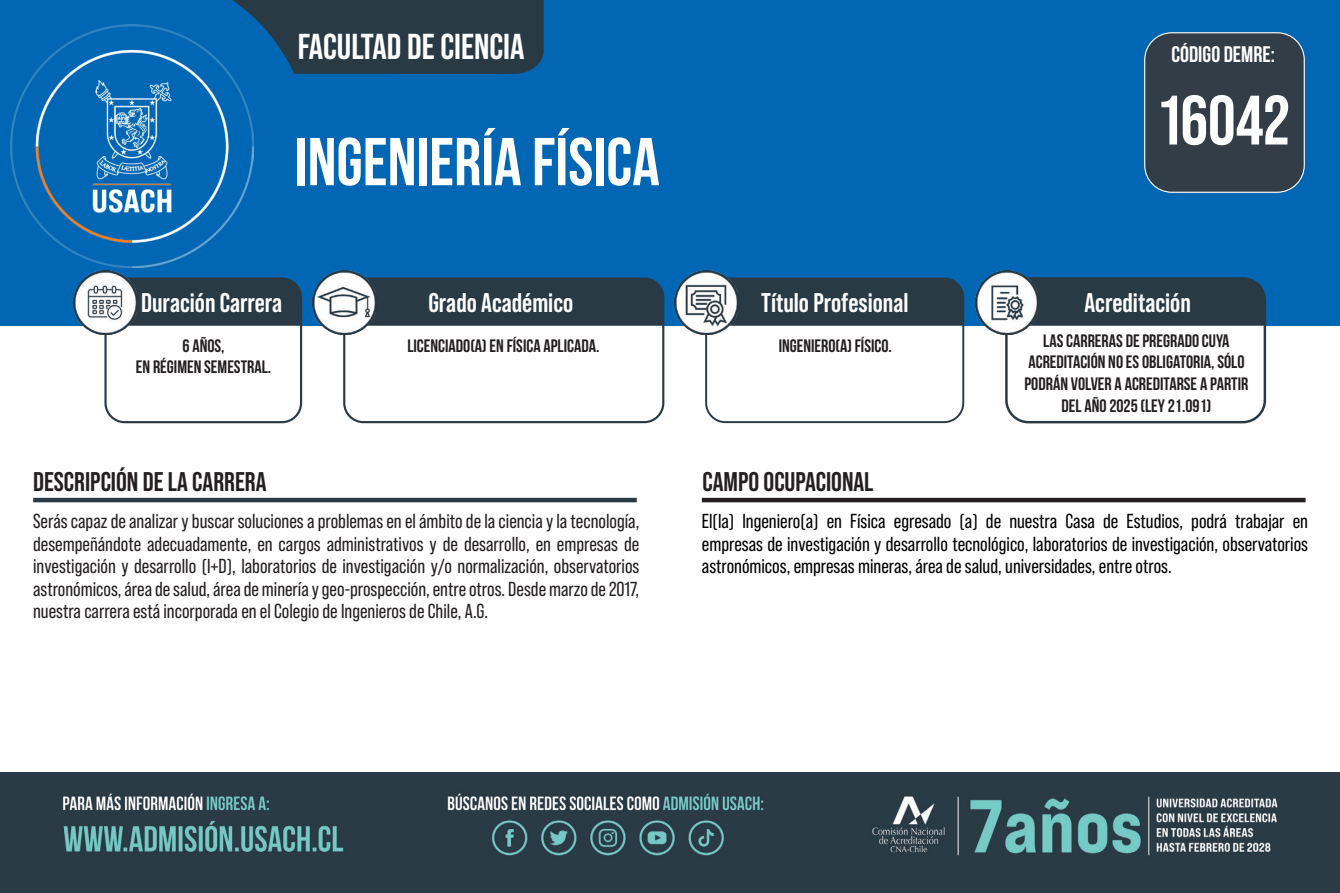
<style>
.page{position:relative;width:1340px;height:893px;background:#fff}
.page>*{position:absolute;margin:0;border:0;box-sizing:border-box;transform-origin:0 0}
.t1{font:700 69.75px "Bebas Neue Pro";color:#fff}
.t2{font:700 67.5px "Bebas Neue";color:#fff}
.t3{font:700 36px "Bebas Neue Pro";color:#fff}
.t4{font:700 27px "Bebas Neue Pro";color:#fff}
.t5{font:700 27px "Bebas Neue Pro";color:#231f20}
.t6{font:700 22.5px "Bebas Neue";color:#fff}
.t7{font:20.25px/22.5px "Bebas Neue Pro";color:#231f20;text-align:justify}
.t8{font:20.25px/22.5px "Bebas Neue Pro";color:#000;text-align:justify}
.t9{font:18px/21.6px "Bebas Neue";color:#231f20;text-align:center}
</style>
<div class="page">
<div style="left:0;top:0;width:1339px;height:325px;background:#0166b3"></div>
<svg style="left:124px;top:0;width:419px;height:74px"></svg>
<div style="left:104px;top:277px;width:198px;height:146px;border:2px solid #293a45;border-radius:19px"></div>
<div style="left:343px;top:277px;width:321px;height:146px;border:2px solid #293a45;border-radius:19px"></div>
<div style="left:137px;top:279px;width:164px;height:47px;background:#293a45"></div>
<div style="left:376px;top:279px;width:287px;height:47px;background:#293a45"></div>
<div style="left:705px;top:278px;width:259px;height:145px;border:2px solid #293a45;border-radius:19px"></div>
<div style="left:738px;top:279px;width:225px;height:47px;background:#293a45"></div>
<div style="left:1005px;top:277px;width:261px;height:146px;border:2px solid #293a45;border-radius:22px"></div>
<div style="left:1038px;top:279px;width:226px;height:47px;background:#293a45"></div>
<hr style="left:33px;top:498px;width:604px;height:4px;background:#293a45">
<hr style="left:702px;top:498px;width:603px;height:4px;background:#231f20">
<img style="left:0;top:773px;width:1339px;height:120px">
<img style="left:74px;top:270px;width:63px;height:64px">
<img style="left:312px;top:270px;width:64px;height:64px">
<img style="left:674px;top:270px;width:64px;height:64px">
<img style="left:975px;top:270px;width:63px;height:64px">
<img style="left:11px;top:25px;width:243px;height:243px">
<div style="left:1144px;top:33px;width:160px;height:159px;background:#323d47;border-radius:27px"></div>
<div style="left:1144px;top:32px;width:160px;height:161px;border:1px solid #fff;border-radius:27px"></div>
<p class="t3" style="left:298px;top:26px;width:228px">FACULTAD DE CIENCIA</p>
<p class="t2" style="left:295px;top:125px;width:366px">INGENIERÍA FÍSICA</p>
<p class="t6" style="left:1171px;top:41px;width:105px">CÓDIGO DEMRE:</p>
<p class="t1" style="left:1160px;top:80px;width:131px">16042</p>
<h3 class="t4" style="left:141px;top:287px;width:142px">Duración Carrera</h3>
<h3 class="t4" style="left:428px;top:287px;width:146px">Grado Académico</h3>
<h3 class="t4" style="left:761px;top:287px;width:149px">Título Profesional</h3>
<h3 class="t4" style="left:1084px;top:287px;width:108px">Acreditación</h3>
<p class="t9" style="left:182px;top:334px;width:44px">6 AÑOS,</p>
<p class="t9" style="left:136px;top:356px;width:137px">EN RÉGIMEN SEMESTRAL.</p>
<p class="t9" style="left:407px;top:334px;width:193px">LICENCIADO(A) EN FÍSICA APLICADA.</p>
<p class="t9" style="left:778px;top:334px;width:115px">INGENIERO(A) FÍSICO.</p>
<p class="t9" style="left:1024px;top:330px;width:225px">LAS CARRERAS DE PREGRADO CUYA<br>ACREDITACIÓN NO ES OBLIGATORIA, SÓLO<br>PODRÁN VOLVER A ACREDITARSE A PARTIR<br>DEL AÑO 2025 (LEY 21.091)</p>
<p class="t5" style="left:33px;top:466px;width:235px">DESCRIPCIÓN DE LA CARRERA</p>
<p class="t5" style="left:702px;top:466px;width:173px">CAMPO OCUPACIONAL</p>
<p class="t7" style="left:33px;top:510px;width:607px">Serás capaz de analizar y buscar soluciones a problemas en el ámbito de la ciencia y la tecnología, desempeñándote adecuadamente, en cargos administrativos y de desarrollo, en empresas de investigación y desarrollo (I+D), laboratorios de investigación y/o normalización, observatorios astronómicos, área de salud, área de minería y geo-prospección, entre otros. Desde marzo de 2017, nuestra carrera está incorporada en el Colegio de Ingenieros de Chile, A.G.</p>
<p class="t8" style="left:702px;top:510px;width:607px">El(la) Ingeniero(a) en Física egresado (a) de nuestra Casa de Estudios, podrá trabajar en empresas de investigación y desarrollo tecnológico, laboratorios de investigación, observatorios astronómicos, empresas mineras, área de salud, universidades, entre otros.</p>
</div>
